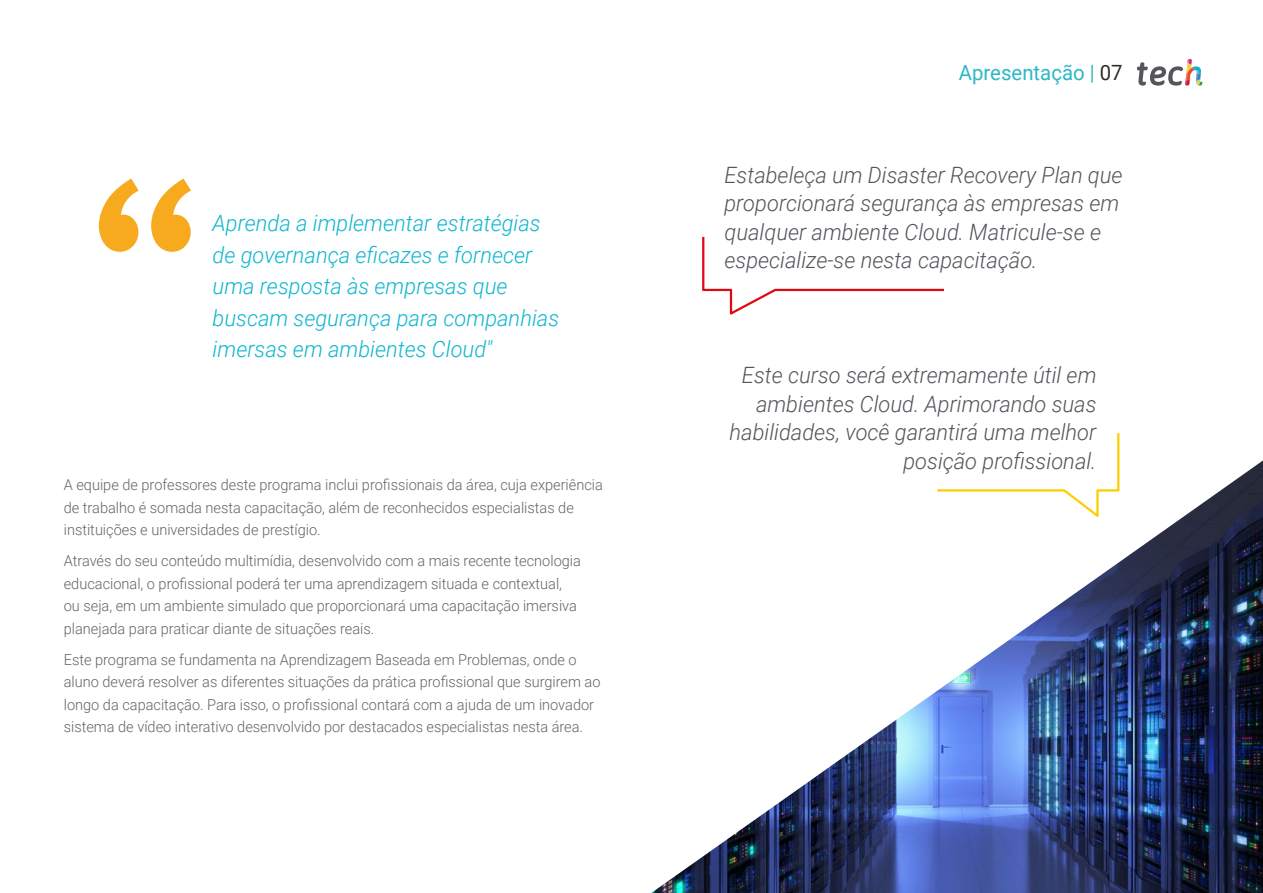
<style>
.page{position:relative;width:1263px;height:893px;background:#fff}
.page>*{position:absolute;margin:0;border:0;box-sizing:border-box;transform-origin:0 0}
.t1{font:italic 300 22.5px/28.5px "Roboto";color:#52555b;text-align:right}
.t2{font:italic 300 22.5px/31.5px "Roboto";color:#0fb6cf}
.t3{font:21px "Roboto";color:#2db8c5}
.t4{font:300 15px/22.5px "Roboto";color:#61646a}
.s1{color:#312e20}
</style>
<div class="page">
<svg style="left:99px;top:179px;width:92px;height:73px"></svg>
<svg style="left:1117px;top:433px;width:3px;height:27px"></svg>
<svg style="left:702px;top:236px;width:242px;height:79px"></svg>
<svg style="left:1137px;top:59px;width:65px;height:27px"></svg>
<img style="left:651px;top:460px;width:612px;height:433px">
<h1 class="t2" style="left:213px;top:207px;width:348px">Aprenda a implementar estratégias de governança eficazes e fornecer uma resposta às empresas que buscam segurança para companhias imersas em ambientes Cloud"</h1>
<p class="t4" style="left:64px;top:473px;width:541px">A equipe de professores deste programa inclui profissionais da área, cuja experiência de trabalho é somada nesta capacitação, além de reconhecidos especialistas de instituições e universidades de prestígio.</p>
<p class="t4" style="left:64px;top:549px;width:519px">Através do seu conteúdo multimídia, desenvolvido com a mais recente tecnologia educacional, o profissional poderá ter uma aprendizagem situada e contextual, ou seja, em um ambiente simulado que proporcionará uma capacitação imersiva planejada para praticar diante de situações reais.</p>
<p class="t4" style="left:64px;top:648px;width:538px">Este programa se fundamenta na Aprendizagem Baseada em Problemas, onde o aluno deverá resolver as diferentes situações da prática profissional que surgirem ao longo da capacitação. Para isso, o profissional contará com a ajuda de um inovador sistema de vídeo interativo desenvolvido por destacados especialistas nesta área.</p>
<h2 class="t3" style="left:959px;top:57px;width:165px">Apresentação | <span class="s1">07</span></h2>
<h1 class="t1" style="left:724px;top:160px;width:400px;text-align:left">Estabeleça um Disaster Recovery Plan que proporcionará segurança às empresas em qualquer ambiente Cloud. Matricule-se e especialize-se nesta capacitação.</h1>
<h1 class="t1" style="left:729px;top:360px;width:368px">Este curso será extremamente útil em ambientes Cloud. Aprimorando suas habilidades, você garantirá uma melhor posição profissional.</h1>
</div>
